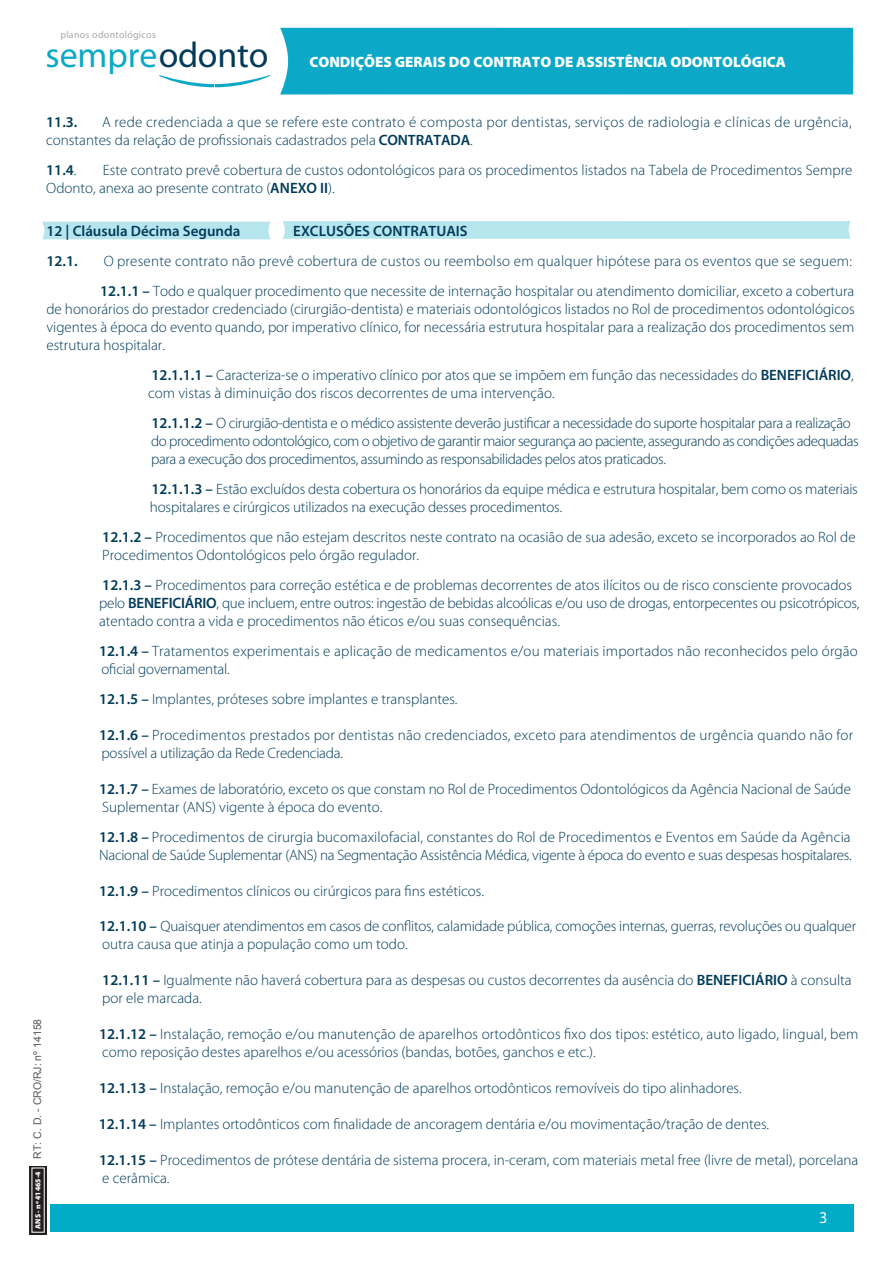
<style>
.page{position:relative;width:893px;height:1263px;background:#fff}
.page>*{position:absolute;margin:0;border:0;box-sizing:border-box;transform-origin:0 0}
.t1{font:35.85px "Myriad Pro";color:#0ba9c7}
.t2{font:16.5px "Myriad Pro";color:#fff}
.t3{font:300 15px/18px "Myriad Pro";color:#023b5a}
.t4{font:300 15px/18px "Myriad Pro";letter-spacing:-.025em;color:#023b5a}
.t5{font:300 15px/18px "Myriad Pro";letter-spacing:-.02em;color:#023b5a}
.t6{font:300 15px/18px "Myriad Pro";letter-spacing:.02em;color:#023b5a}
.t7{font:600 15px "Myriad Pro";color:#023b5a}
.t8{font:900 15px "Myriad Pro";color:#fff}
.t9{font:10.65px "Arial";color:#58595b}
.t10{font:10.05px "Myriad Pro";letter-spacing:.025em;color:#a8a9ad}
.t11{font:900 7.5px "Myriad Pro";color:#fff}
.s1{color:#023b5a}
.s2{font-weight:600}
.s3{font-weight:300}
</style>
<div class="page">
<div style="left:42px;top:222px;width:229px;height:17px;background:#b6e5ee"></div>
<div style="left:283px;top:221px;width:568px;height:18px;background:#b6e5ee"></div>
<svg style="left:159px;top:75px;width:111px;height:12px"></svg>
<div style="left:280px;top:28px;width:573px;height:67px;background:#0ba9c7"></div>
<div style="left:51px;top:1204px;width:803px;height:27px;background:#00abc8"></div>
<svg style="left:29px;top:1166px;width:18px;height:68px"></svg>
<p class="t10" style="left:60px;top:28px;width:97px">planos odontológicos</p>
<h1 class="t1" style="left:45px;top:33px;width:225px">sempre<span class="s1">odonto</span></h1>
<p class="t8" style="left:309px;top:54px;width:478px">CONDIÇÕES GERAIS DO CONTRATO DE ASSISTÊNCIA ODONTOLÓGICA</p>
<p class="t6" style="left:46px;top:113px;width:807px;text-indent:56px">A rede credenciada a que se refere este contrato é composta por dentistas, serviços de radiologia e clínicas de urgência, constantes da relação de profissionais cadastrados pela <span class="s2">CONTRATADA</span>.</p>
<p class="t7" style="left:46px;top:160px;width:32px">11.4<span class="s3">.</span></p>
<p class="t7" style="left:46px;top:112px;width:33px">11.3.</p>
<p class="t3" style="left:46px;top:161px;width:808px;text-indent:57px">Este contrato prevê cobertura de custos odontológicos para os procedimentos listados na Tabela de Procedimentos Sempre<br>Odonto, anexa ao presente contrato (<span class="s2">ANEXO II</span>).</p>
<p class="t7" style="left:46px;top:222px;width:196px">12 | Cláusula Décima Segunda</p>
<p class="t7" style="left:293px;top:222px;width:176px">EXCLUSÕES CONTRATUAIS</p>
<p class="t7" style="left:46px;top:252px;width:33px">12.1.</p>
<p class="t3" style="left:100px;top:246px;width:756px;line-height:30px">O presente contrato não prevê cobertura de custos ou reembolso em qualquer hipótese para os eventos que se seguem:<br><span class="s2">12.1.1 –</span> Todo e qualquer procedimento que necessite de internação hospitalar ou atendimento domiciliar, exceto a cobertura</p>
<p class="t3" style="left:46px;top:300px;width:810px;text-align:justify">de honorários do prestador credenciado (cirurgião-dentista) e materiais odontológicos listados no Rol de procedimentos odontológicos vigentes à época do evento quando, por imperativo clínico, for necessária estrutura hospitalar para a realização dos procedimentos sem estrutura hospitalar.</p>
<p class="t3" style="left:148px;top:366px;width:707px"><span class="s2">12.1.1.1 –</span> Caracteriza-se o imperativo clínico por atos que se impõem em função das necessidades do <span class="s2">BENEFICIÁRIO</span>, com vistas à diminuição dos riscos decorrentes de uma intervenção.</p>
<p class="t4" style="left:151px;top:414px;width:709px"><span class="s2">12.1.1.2 –</span> O cirurgião-dentista e o médico assistente deverão justificar a necessidade do suporte hospitalar para a realização do procedimento odontológico, com o objetivo de garantir maior segurança ao paciente, assegurando as condições adequadas para a execução dos procedimentos, assumindo as responsabilidades pelos atos praticados.</p>
<p class="t3" style="left:150px;top:480px;width:709px"><span class="s2">12.1.1.3 –</span> Estão excluídos desta cobertura os honorários da equipe médica e estrutura hospitalar, bem como os materiais hospitalares e cirúrgicos utilizados na execução desses procedimentos.</p>
<p class="t3" style="left:102px;top:528px;width:755px"><span class="s2">12.1.2 –</span> Procedimentos que não estejam descritos neste contrato na ocasião de sua adesão, exceto se incorporados ao Rol de<br>Procedimentos Odontológicos pelo órgão regulador.</p>
<p class="t3" style="left:99px;top:576px;width:762px"><span class="s2">12.1.3 –</span> Procedimentos para correção estética e de problemas decorrentes de atos ilícitos ou de risco consciente provocados pelo <span class="s2">BENEFICIÁRIO</span>, que incluem, entre outros: ingestão de bebidas alcoólicas e/ou uso de drogas, entorpecentes ou psicotrópicos, atentado contra a vida e procedimentos não éticos e/ou suas consequências.</p>
<p class="t3" style="left:99px;top:642px;width:760px"><span class="s2">12.1.4 –</span> Tratamentos experimentais e aplicação de medicamentos e/ou materiais importados não reconhecidos pelo órgão oficial governamental.</p>
<p class="t3" style="left:99px;top:690px;width:360px"><span class="s2">12.1.5 –</span> Implantes, próteses sobre implantes e transplantes.</p>
<p class="t3" style="left:99px;top:726px;width:756px"><span class="s2">12.1.6 –</span> Procedimentos prestados por dentistas não credenciados, exceto para atendimentos de urgência quando não for possível a utilização da Rede Credenciada.</p>
<p class="t3" style="left:99px;top:780px;width:753px"><span class="s2">12.1.7 –</span> Exames de laboratório, exceto os que constam no Rol de Procedimentos Odontológicos da Agência Nacional de Saúde<br>Suplementar (ANS) vigente à época do evento.</p>
<p class="t5" style="left:99px;top:828px;width:754px"><span class="s2">12.1.8 –</span> Procedimentos de cirurgia bucomaxilofacial, constantes do Rol de Procedimentos e Eventos em Saúde da Agência<br>Nacional de Saúde Suplementar (ANS) na Segmentação Assistência Médica, vigente à época do evento e suas despesas hospitalares.</p>
<p class="t3" style="left:99px;top:882px;width:387px"><span class="s2">12.1.9 –</span> Procedimentos clínicos ou cirúrgicos para fins estéticos.</p>
<p class="t3" style="left:99px;top:917px;width:758px"><span class="s2">12.1.10 –</span> Quaisquer atendimentos em casos de conflitos, calamidade pública, comoções internas, guerras, revoluções ou qualquer outra causa que atinja a população como um todo.</p>
<p class="t3" style="left:102px;top:971px;width:751px"><span class="s2">12.1.11 –</span> Igualmente não haverá cobertura para as despesas ou custos decorrentes da ausência do <span class="s2">BENEFICIÁRIO</span> à consulta por ele marcada.</p>
<p class="t3" style="left:99px;top:1025px;width:761px"><span class="s2">12.1.12 –</span> Instalação, remoção e/ou manutenção de aparelhos ortodônticos fixo dos tipos: estético, auto ligado, lingual, bem como reposição destes aparelhos e/ou acessórios (bandas, botões, ganchos e etc.).</p>
<p class="t3" style="left:99px;top:1079px;width:644px"><span class="s2">12.1.13 –</span> Instalação, remoção e/ou manutenção de aparelhos ortodônticos removíveis do tipo alinhadores.</p>
<p class="t3" style="left:99px;top:1115px;width:672px"><span class="s2">12.1.14 –</span> Implantes ortodônticos com finalidade de ancoragem dentária e/ou movimentação/tração de dentes.</p>
<p class="t3" style="left:99px;top:1151px;width:761px"><span class="s2">12.1.15 –</span> Procedimentos de prótese dentária de sistema procera, in-ceram, com materiais metal free (livre de metal), porcelana e cerâmica.</p>
<p class="t9" style="left:30px;top:1158px;width:141px;rotate:-90deg">RT: C. D. - CRO/RJ: nº 14158</p>
<p class="t11" style="left:34px;top:1229px;width:59px;rotate:-90deg">ANS - nº 41465-4</p>
<p class="t2" style="left:819px;top:1207px;width:10px">3</p>
</div>
